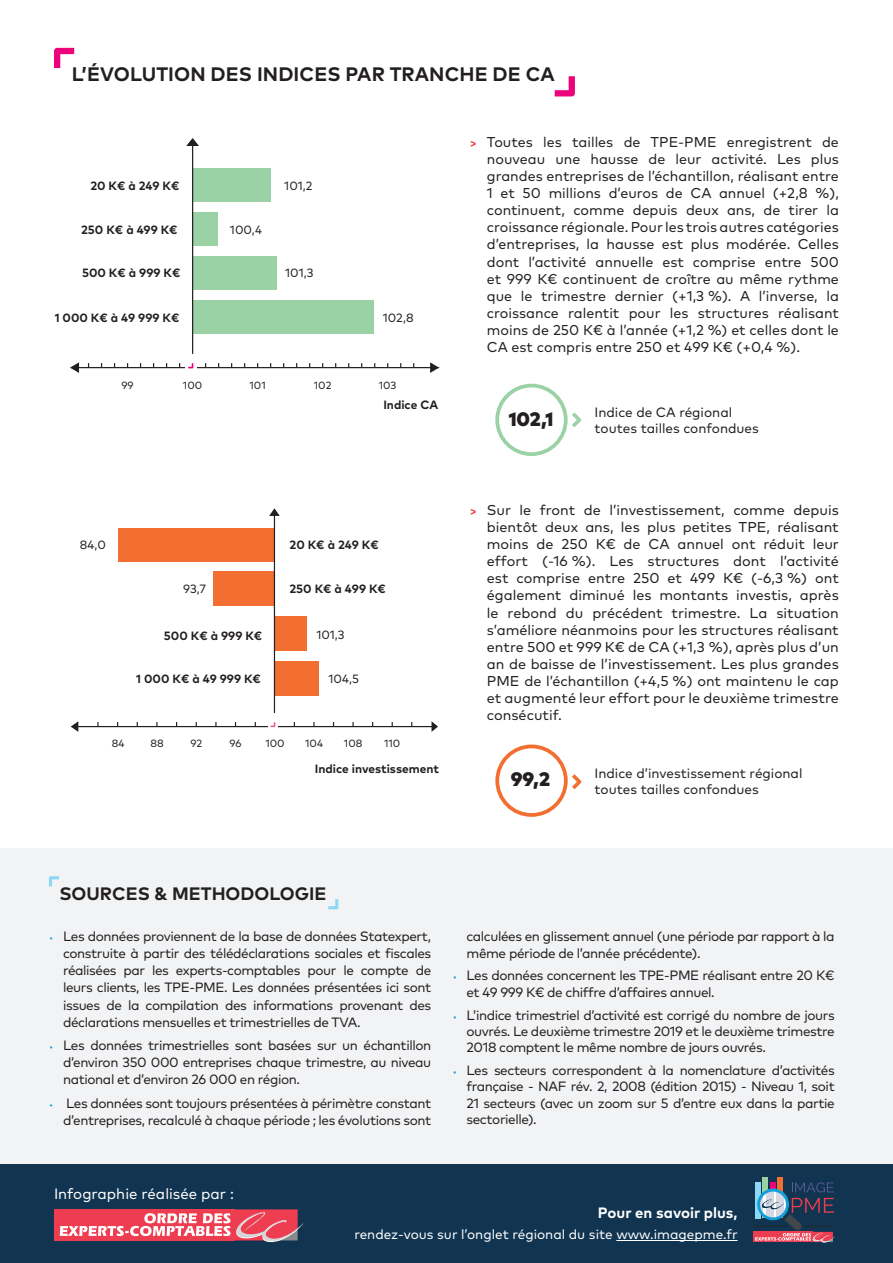
<style>
.page{position:relative;width:893px;height:1263px;background:#fff}
.page>*{position:absolute;margin:0;border:0;box-sizing:border-box;transform-origin:0 0}
.t1{font:700 19.5px "Mark Pro";letter-spacing:.005em;color:#231f20}
.t2{font:900 19.5px "Mark Pro";color:#231f20}
.t3{font:700 18px "Mark Pro";color:#231f20}
.t4{font:15px "Mark Pro";color:#fff}
.t5{font:700 15px "Mark Pro";color:#fff}
.t6{font:14.25px/17.1px "Mark Pro";color:#231f20;text-align:justify}
.t7{font:13.5px/17.1px "Mark Pro";letter-spacing:-.03em;color:#231f20;text-align:justify}
.t8{font:13.5px/16.2px "Mark Pro";color:#231f20}
.t9{font:13.5px "Mark Pro";color:#fff}
.t10{font:700 12px "Mark Pro";color:#231f20}
.t11{font:12px "Mark Pro";color:#231f20}
.t12{font:10.5px "Mark Pro";color:#231f20}
.s1{font-weight:700;font-size:12px;color:#ee3d50}
.s2{font-size:9.75px;color:#12a0db}
</style>
<div class="page">
<hr style="left:71px;top:367px;width:368px;height:1px;background:#231f20">
<svg style="left:430px;top:362px;width:9px;height:11px"></svg>
<svg style="left:70px;top:362px;width:9px;height:11px"></svg>
<div style="left:0;top:848px;width:893px;height:384px;background:#f2f3f4"></div>
<div style="left:0;top:1164px;width:893px;height:99px;background:#113451"></div>
<hr style="left:616px;top:1240px;width:122px;height:1px;background:#fff">
<div style="left:762px;top:1177px;width:6px;height:41px;background:#9bd2a5"></div>
<div style="left:778px;top:1177px;width:5px;height:41px;background:#f36e31"></div>
<hr style="left:753px;top:1226px;width:35px;height:1px;background:#1f262a">
<div style="left:753px;top:1232px;width:59px;height:10px;background:#ee3d50"></div>
<svg style="left:755px;top:1182px;width:80px;height:61px"></svg>
<div style="left:54px;top:1209px;width:181px;height:31px;background:#ee3d50"></div>
<svg style="left:60px;top:1209px;width:244px;height:34px"></svg>
<svg style="left:555px;top:76px;width:20px;height:20px"></svg>
<svg style="left:54px;top:48px;width:20px;height:20px"></svg>
<svg style="left:328px;top:899px;width:10px;height:10px"></svg>
<svg style="left:49px;top:876px;width:10px;height:10px"></svg>
<svg style="left:572px;top:412px;width:9px;height:15px"></svg>
<div style="left:495px;top:384px;width:73px;height:72px;border:4px solid #9bd2a5;border-radius:50%"></div>
<svg style="left:572px;top:774px;width:10px;height:15px"></svg>
<div style="left:495px;top:744px;width:73px;height:73px;border:4px solid #f36e31;border-radius:50%"></div>
<div style="left:193px;top:169px;width:78px;height:33px;background:#9bd2a5"></div>
<div style="left:193px;top:213px;width:25px;height:33px;background:#9bd2a5"></div>
<div style="left:193px;top:256px;width:84px;height:34px;background:#9bd2a5"></div>
<div style="left:193px;top:300px;width:181px;height:33px;background:#9bd2a5"></div>
<svg style="left:185px;top:363px;width:11px;height:6px"></svg>
<svg style="left:188px;top:363px;width:5px;height:5px"></svg>
<hr style="left:192px;top:142px;width:1px;height:212px;background:#231f20">
<svg style="left:186px;top:138px;width:13px;height:8px"></svg>
<hr style="left:75px;top:726px;width:193px;height:1px;background:#231f20">
<svg style="left:71px;top:721px;width:7px;height:11px"></svg>
<hr style="left:270px;top:726px;width:165px;height:1px;background:#231f20">
<svg style="left:431px;top:721px;width:7px;height:11px"></svg>
<div style="left:118px;top:528px;width:156px;height:34px;background:#f36e31"></div>
<div style="left:213px;top:571px;width:61px;height:35px;background:#f36e31"></div>
<div style="left:274px;top:616px;width:33px;height:35px;background:#f36e31"></div>
<div style="left:274px;top:661px;width:45px;height:35px;background:#f36e31"></div>
<hr style="left:274px;top:511px;width:1px;height:202px;background:#231f20">
<svg style="left:269px;top:508px;width:11px;height:8px"></svg>
<div style="left:268px;top:719px;width:10px;height:11px;background:#fff"></div>
<svg style="left:270px;top:722px;width:6px;height:5px"></svg>
<h1 class="t1" style="left:72px;top:59px;width:484px">L’ÉVOLUTION DES INDICES PAR TRANCHE DE CA</h1>
<p class="t10" style="left:90px;top:177px;width:91px">20 K€ à 249 K€</p>
<p class="t11" style="left:284px;top:177px;width:30px">101,2</p>
<p class="t10" style="left:81px;top:220px;width:98px">250 K€ à 499 K€</p>
<p class="t11" style="left:230px;top:220px;width:33px">100,4</p>
<p class="t10" style="left:82px;top:264px;width:100px">500 K€ à 999 K€</p>
<p class="t11" style="left:285px;top:264px;width:30px">101,3</p>
<p class="t10" style="left:55px;top:308px;width:126px">1 000 K€ à 49 999 K€</p>
<p class="t11" style="left:383px;top:308px;width:32px">102,8</p>
<p class="t12" style="left:122px;top:377px;width:14px">99</p>
<p class="t12" style="left:183px;top:377px;width:21px">100</p>
<p class="t12" style="left:249px;top:377px;width:18px">101</p>
<p class="t12" style="left:314px;top:377px;width:19px">102</p>
<p class="t12" style="left:379px;top:377px;width:19px">103</p>
<p class="t10" style="left:383px;top:396px;width:56px">Indice CA</p>
<p class="t11" style="left:80px;top:536px;width:28px">84,0</p>
<p class="t10" style="left:290px;top:536px;width:91px">20 K€ à 249 K€</p>
<p class="t11" style="left:183px;top:580px;width:24px">93,7</p>
<p class="t10" style="left:290px;top:580px;width:98px">250 K€ à 499 K€</p>
<p class="t10" style="left:164px;top:626px;width:100px">500 K€ à 999 K€</p>
<p class="t11" style="left:316px;top:625px;width:30px">101,3</p>
<p class="t10" style="left:136px;top:670px;width:126px">1 000 K€ à 49 999 K€</p>
<p class="t11" style="left:329px;top:670px;width:32px">104,5</p>
<p class="t12" style="left:112px;top:736px;width:14px">84</p>
<p class="t12" style="left:151px;top:736px;width:15px">88</p>
<p class="t12" style="left:190px;top:736px;width:13px">92</p>
<p class="t12" style="left:230px;top:736px;width:14px">96</p>
<p class="t12" style="left:265px;top:736px;width:21px">100</p>
<p class="t12" style="left:305px;top:736px;width:19px">104</p>
<p class="t12" style="left:344px;top:736px;width:20px">108</p>
<p class="t12" style="left:384px;top:736px;width:18px">110</p>
<p class="t10" style="left:315px;top:759px;width:126px">Indice investissement</p>
<p class="t6" style="left:487px;top:132px;width:354px;text-indent:-17px"><span class="s1">&gt;</span> Toutes les tailles de TPE-PME enregistrent de nouveau une hausse de leur activité. Les plus grandes entreprises de l’échantillon, réalisant entre 1 et 50 millions d’euros de CA annuel (+2,8 %), continuent, comme depuis deux ans, de tirer la croissance régionale. Pour les trois autres catégories d’entreprises, la hausse est plus modérée. Celles dont l’activité annuelle est comprise entre 500 et 999 K€ continuent de croître au même rythme que le trimestre dernier (+1,3 %). A l’inverse, la croissance ralentit pour les structures réalisant moins de 250 K€ à l’année (+1,2 %) et celles dont le CA est compris entre 250 et 499 K€ (+0,4 %).</p>
<h1 class="t2" style="left:509px;top:404px;width:46px">102,1</h1>
<p class="t8" style="left:594px;top:403px;width:166px">Indice de CA régional toutes tailles confondues</p>
<p class="t6" style="left:487px;top:500px;width:354px;text-indent:-17px"><span class="s1">&gt;</span> Sur le front de l’investissement, comme depuis bientôt deux ans, les plus petites TPE, réalisant moins de 250 K€ de CA annuel ont réduit leur effort (-16 %). Les structures dont l’activité est comprise entre 250 et 499 K€ (-6,3 %) ont également diminué les montants investis, après le rebond du précédent trimestre. La situation s’améliore néanmoins pour les structures réalisant entre 500 et 999 K€ de CA (+1,3 %), après plus d’un an de baisse de l’investissement. Les plus grandes PME de l’échantillon (+4,5 %) ont maintenu le cap et augmenté leur effort pour le deuxième trimestre consécutif.</p>
<h1 class="t2" style="left:511px;top:764px;width:41px">99,2</h1>
<p class="t8" style="left:594px;top:764px;width:209px">Indice d’investissement régional toutes tailles confondues</p>
<p class="t3" style="left:60px;top:880px;width:268px">SOURCES &amp; METHODOLOGIE</p>
<p class="t7" style="left:63px;top:927px;width:370px;text-indent:-14px"><span class="s2">•</span> Les données proviennent de la base de données Statexpert, construite à partir des télédéclarations sociales et fiscales réalisées par les experts-comptables pour le compte de leurs clients, les TPE-PME. Les données présentées ici sont issues de la compilation des informations provenant des déclarations mensuelles et trimestrielles de TVA.</p>
<p class="t7" style="left:63px;top:1036px;width:370px;text-indent:-14px"><span class="s2">•</span> Les données trimestrielles sont basées sur un échantillon d’environ 350 000 entreprises chaque trimestre, au niveau national et d’environ 26 000 en région.</p>
<p class="t7" style="left:49px;top:1093px;width:384px;text-align:right"><span class="s2">•</span> Les données sont toujours présentées à périmètre constant d’entreprises, recalculé à chaque période ; les évolutions sont</p>
<p class="t7" style="left:466px;top:927px;width:370px;line-height:16.4px">calculées en glissement annuel (une période par rapport à la même période de l’année précédente).</p>
<p class="t7" style="left:466px;top:966px;width:370px;line-height:16.4px;text-indent:-14px"><span class="s2">•</span> Les données concernent les TPE-PME réalisant entre 20 K€ et 49 999 K€ de chiffre d’affaires annuel.</p>
<p class="t7" style="left:466px;top:1005px;width:370px;line-height:16.4px;text-indent:-14px"><span class="s2">•</span> L’indice trimestriel d’activité est corrigé du nombre de jours ouvrés. Le deuxième trimestre 2019 et le deuxième trimestre 2018 comptent le même nombre de jours ouvrés.</p>
<p class="t7" style="left:466px;top:1061px;width:370px;line-height:16.4px;text-indent:-14px"><span class="s2">•</span> Les secteurs correspondent à la nomenclature d’activités française - NAF rév. 2, 2008 (édition 2015) - Niveau 1, soit 21 secteurs (avec un zoom sur 5 d’entre eux dans la partie sectorielle).</p>
<p class="t4" style="left:54px;top:1182px;width:182px">Infographie réalisée par :</p>
<p class="t5" style="left:598px;top:1201px;width:141px">Pour en savoir plus,</p>
<p class="t9" style="left:354px;top:1224px;width:385px">rendez-vous sur l’onglet régional du site www.imagepme.fr</p>
</div>
